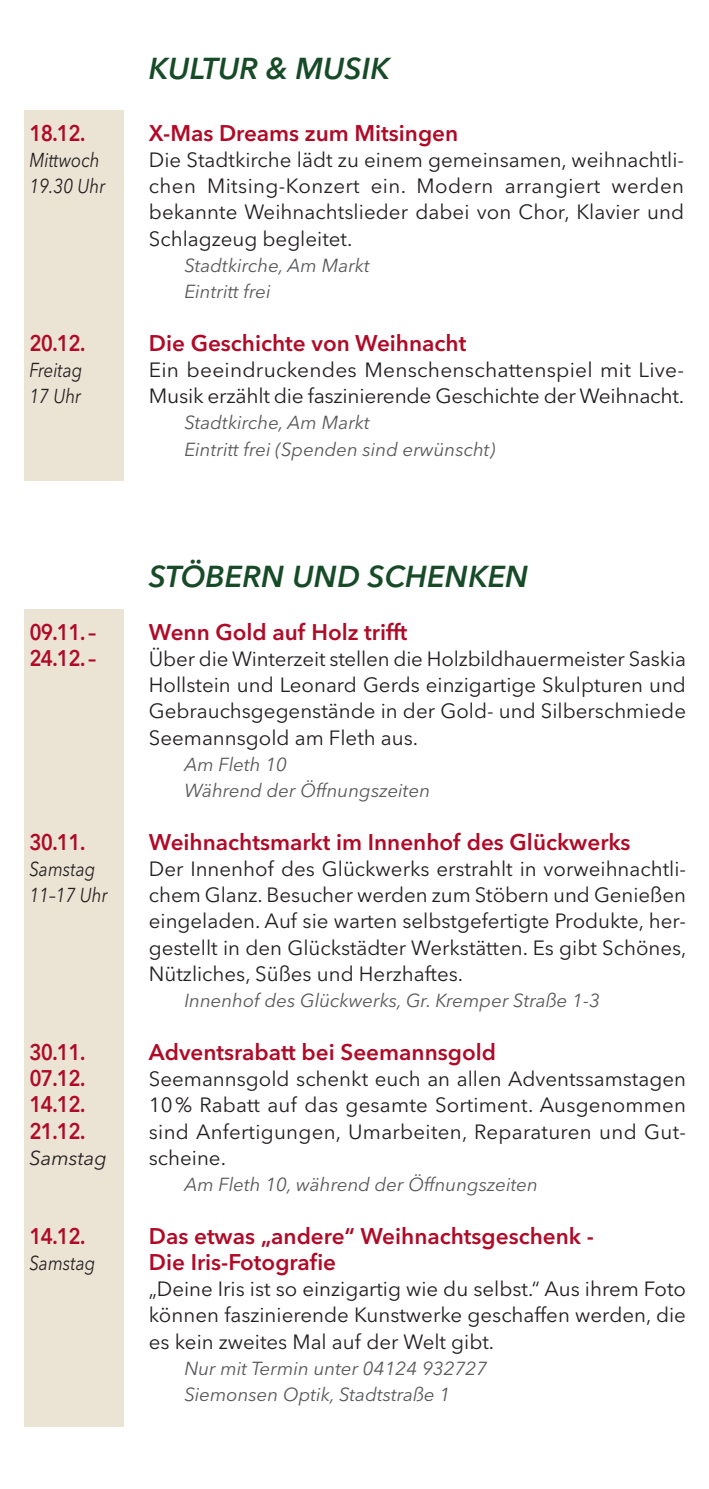
<style>
.page{position:relative;width:709px;height:1489px;background:#fff}
.page>*{position:absolute;margin:0;border:0;box-sizing:border-box;transform-origin:0 0}
.t1{font:italic 600 30px "Avenir Next LT Pro";color:#174b28}
.t2{font:600 22.5px/26.2px "Avenir Next LT Pro";color:#b00a27}
.t3{font:600 22.5px/26.2px "Avenir Next LT Pro";color:#b00a27;scale:.9 1}
.t4{font:20.5px/26.2px "Avenir Next LT Pro";color:#231f20;text-align:justify}
.t5{font:italic 20px/26.2px "Avenir Next LT Pro";color:#231f20;scale:.85 1}
.t6{font:italic 20px "Avenir Next LT Pro";color:#231f20}
.t7{font:italic 18.75px/26.2px "Avenir Next LT Pro";color:#57585a}
</style>
<div class="page">
<div style="left:25px;top:110px;width:99px;height:371px;background:#ebe4d5"></div>
<div style="left:25px;top:609px;width:99px;height:817px;background:#ebe4d5"></div>
<p class="t3" style="left:29px;top:122px;width:64px">18.12.</p>
<p class="t5" style="left:29px;top:149px;width:91px">Mittwoch<br>19.30 Uhr</p>
<p class="t3" style="left:29px;top:332px;width:64px">20.12.</p>
<p class="t5" style="left:29px;top:359px;width:64px">Freitag<br>17 Uhr</p>
<p class="t3" style="left:29px;top:621px;width:76px">09.11. –<br>24.12. –</p>
<p class="t3" style="left:29px;top:831px;width:64px">30.11.</p>
<p class="t5" style="left:29px;top:858px;width:94px">Samstag<br>11–17 Uhr</p>
<p class="t3" style="left:29px;top:1041px;width:64px;text-align:justify">30.11.<br>07.12.<br>14.12.<br>21.12.</p>
<p class="t6" style="left:29px;top:1150px;width:79px">Samstag</p>
<p class="t3" style="left:29px;top:1225px;width:64px">14.12.</p>
<p class="t5" style="left:29px;top:1251px;width:79px">Samstag</p>
<h1 class="t1" style="left:149px;top:58px;width:242px">KULTUR &amp; MUSIK</h1>
<p class="t2" style="left:149px;top:122px;width:311px">X-Mas Dreams zum Mitsingen</p>
<p class="t4" style="left:149px;top:149px;width:537px">die Stadtkirche lädt zu einem gemeinsamen, weihnachtli&shy;chen mitsing-Konzert ein. modern arrangiert werden bekannte Weihnachtslieder dabei von chor, Klavier und Schlagzeug begleitet.</p>
<p class="t7" style="left:184px;top:254px;width:187px">Stadtkirche, Am Markt<br>Eintritt frei</p>
<p class="t2" style="left:149px;top:332px;width:319px">Die Geschichte von Weihnacht</p>
<p class="t4" style="left:149px;top:359px;width:537px">ein beeindruckendes menschenschattenspiel mit live&shy;musik erzählt die faszinierende geschichte der Weihnacht.</p>
<p class="t7" style="left:184px;top:412px;width:312px">Stadtkirche, Am Markt<br>Eintritt frei (Spenden sind erwünscht)</p>
<h1 class="t1" style="left:149px;top:565px;width:381px">STÖBERN UND SCHENKEN</h1>
<p class="t2" style="left:149px;top:621px;width:260px">Wenn Gold auf Holz trifft</p>
<p class="t4" style="left:149px;top:648px;width:538px">über die Winterzeit stellen die holzbildhauermeister Saskia hollstein und leonard gerds einzigartige Skulpturen und gebrauchsgegenstände in der gold- und Silberschmiede Seemannsgold am Fleth aus.</p>
<p class="t7" style="left:184px;top:753px;width:247px">Am Fleth 10<br>Während der Öffnungszeiten</p>
<p class="t2" style="left:149px;top:831px;width:483px">Weihnachtsmarkt im Innenhof des Glückwerks</p>
<p class="t4" style="left:149px;top:858px;width:539px">der innenhof des glückwerks erstrahlt in vorweihnachtli&shy;chem glanz. Besucher werden zum Stöbern und genießen eingeladen. Auf sie warten selbstgefertigte produkte, her&shy;gestellt in den glückstädter Werkstätten. es gibt Schönes, nützliches, Süßes und herzhaftes.</p>
<p class="t7" style="left:184px;top:989px;width:417px">Innenhof des Glückwerks, Gr. Kremper Straße 1-3</p>
<p class="t2" style="left:149px;top:1041px;width:349px">Adventsrabatt bei Seemannsgold</p>
<p class="t4" style="left:149px;top:1068px;width:538px">Seemannsgold schenkt euch an allen Adventssamstagen 10% rabatt auf das gesamte Sortiment. Ausgenommen sind Anfertigungen, umarbeiten, reparaturen und gut&shy;scheine.</p>
<p class="t7" style="left:184px;top:1173px;width:355px">Am Fleth 10, während der Öffnungszeiten</p>
<p class="t2" style="left:149px;top:1225px;width:446px">Das etwas „andere“ Weihnachtsgeschenk -<br>Die Iris-Fotografie</p>
<p class="t4" style="left:149px;top:1278px;width:538px">„deine iris ist so einzigartig wie du selbst.“ Aus ihrem Foto können faszinierende Kunstwerke geschaffen werden, die es kein zweites mal auf der Welt gibt.</p>
<p class="t7" style="left:184px;top:1357px;width:304px">Nur mit Termin unter 04124 932727<br>Siemonsen Optik, Stadtstraße 1</p>
</div>
